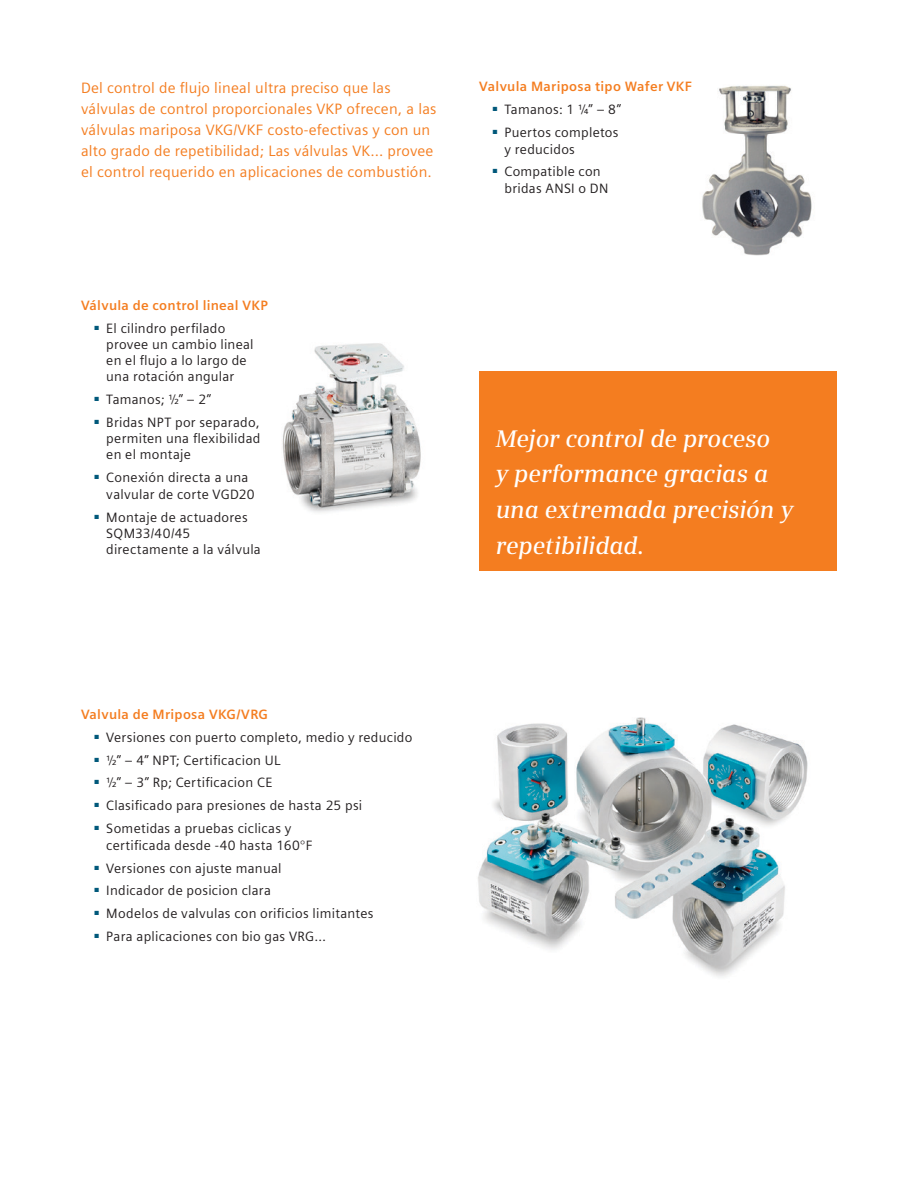
<style>
.page{position:relative;width:918px;height:1188px;background:#fff}
.page>*{position:absolute;margin:0;border:0;box-sizing:border-box;transform-origin:0 0}
.t1{font:italic 600 24px "Siemens Serif";letter-spacing:-.01em;color:#fff}
.Orange_Highlight_Tex{font:15px/21px "Siemens Sans";letter-spacing:.015em;color:#f47d20}
.t2{font:13.5px/16.2px "Siemens Sans";letter-spacing:.02em;color:#231f20}
.t3{font:700 13.5px "Siemens Sans";letter-spacing:.02em;color:#f47d20}
</style>
<div class="page">
<div style="left:479px;top:372px;width:358px;height:199px;background:#f47d20"></div>
<img style="left:282px;top:343px;width:139px;height:170px">
<img style="left:702px;top:85px;width:110px;height:171px">
<img style="left:478px;top:717px;width:330px;height:260px">
<p class="Orange_Highlight_Tex" style="left:81px;top:77px;width:357px">Del control de flujo lineal ultra preciso que las válvulas de control proporcionales VKP ofrecen, a las válvulas mariposa VKG/VKF costo-efectivas y con un alto grado de repetibilidad; Las válvulas VK… provee el control requerido en aplicaciones de combustión.</p>
<h2 class="t3" style="left:81px;top:297px;width:189px">Válvula de control lineal VKP</h2>
<p class="t2" style="left:106px;top:320px;width:149px;text-indent:-12px"><sup>■</sup> El cilindro perfilado provee un cambio lineal en el flujo a lo largo de una rotación angular</p>
<p class="t2" style="left:94px;top:391px;width:118px"><sup>■</sup> Tamanos; ½” – 2”</p>
<p class="t2" style="left:106px;top:414px;width:156px;text-align:justify;text-indent:-12px"><sup>■</sup> Bridas NPT por separado, permiten una flexibilidad en el montaje</p>
<p class="t2" style="left:106px;top:470px;width:150px;text-indent:-12px"><sup>■</sup> Conexión directa a una valvular de corte VGD20</p>
<p class="t2" style="left:106px;top:509px;width:156px;text-indent:-12px"><sup>■</sup> Montaje de actuadores<br>SQM33/40/45 directamente a la válvula</p>
<h2 class="t3" style="left:479px;top:79px;width:215px">Valvula Mariposa tipo Wafer VKF</h2>
<p class="t2" style="left:493px;top:102px;width:130px"><sup>■</sup> Tamanos: 1 ¼” – 8”</p>
<p class="t2" style="left:505px;top:125px;width:116px;text-indent:-12px"><sup>■</sup> Puertos completos y reducidos</p>
<p class="t2" style="left:505px;top:164px;width:105px;text-indent:-12px"><sup>■</sup> Compatible con bridas ANSI o DN</p>
<h3 class="t1" style="left:496px;top:425px;width:276px">Mejor control de proceso</h3>
<h3 class="t1" style="left:496px;top:461px;width:274px">y performance gracias a</h3>
<h3 class="t1" style="left:496px;top:496px;width:299px">una extremada precisión y</h3>
<h3 class="t1" style="left:496px;top:532px;width:151px">repetibilidad.</h3>
<h2 class="t3" style="left:81px;top:706px;width:189px">Valvula de Mriposa VKG/VRG</h2>
<p class="t2" style="left:94px;top:729px;width:319px"><sup>■</sup> Versiones con puerto completo, medio y reducido</p>
<p class="t2" style="left:94px;top:752px;width:188px"><sup>■</sup> ½” – 4” NPT; Certificacion UL</p>
<p class="t2" style="left:94px;top:775px;width:179px"><sup>■</sup> ½” – 3” Rp; Certificacion CE</p>
<p class="t2" style="left:94px;top:798px;width:269px"><sup>■</sup> Clasificado para presiones de hasta 25 psi</p>
<p class="t2" style="left:106px;top:821px;width:208px;text-indent:-12px"><sup>■</sup> Sometidas a pruebas ciclicas y certificada desde -40 hasta 160°F</p>
<p class="t2" style="left:94px;top:860px;width:189px"><sup>■</sup> Versiones con ajuste manual</p>
<p class="t2" style="left:94px;top:883px;width:178px"><sup>■</sup> Indicador de posicion clara</p>
<p class="t2" style="left:94px;top:906px;width:281px"><sup>■</sup> Modelos de valvulas con orificios limitantes</p>
<p class="t2" style="left:94px;top:929px;width:233px"><sup>■</sup> Para aplicaciones con bio gas VRG…</p>
</div>
